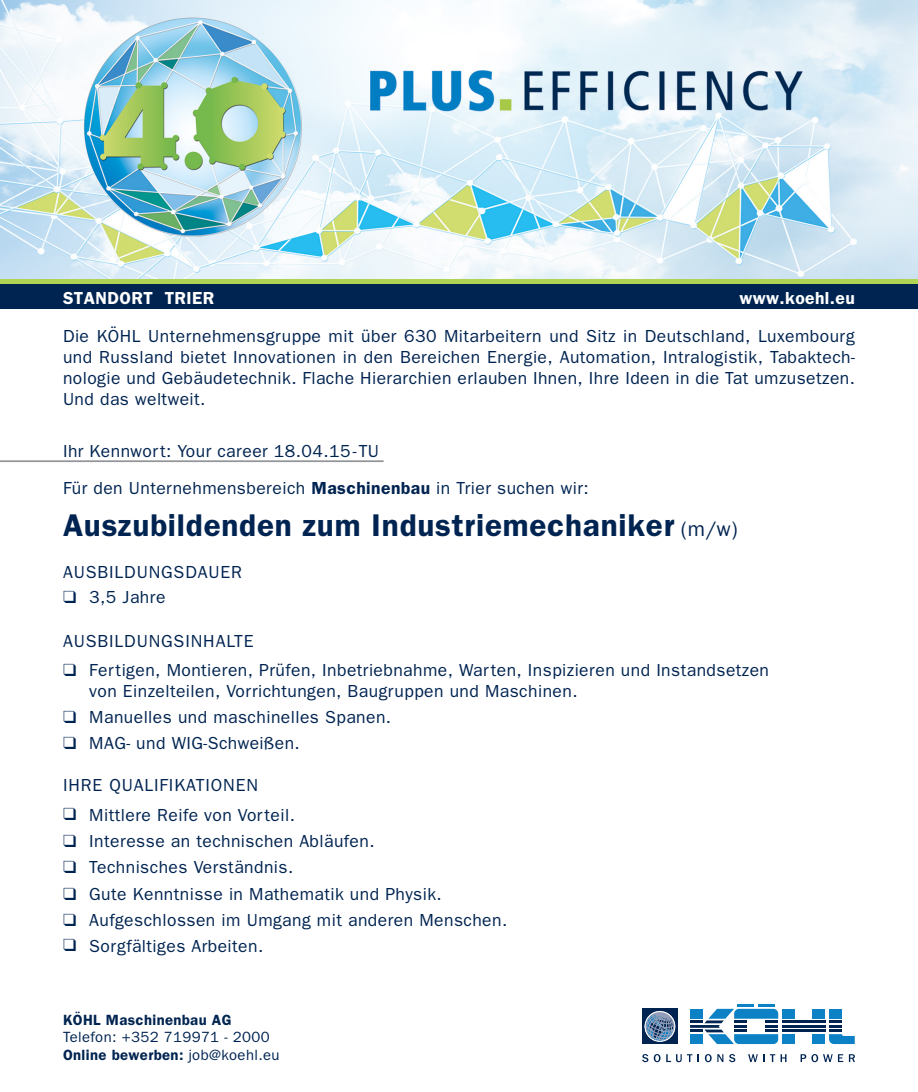
<style>
.page{position:relative;width:918px;height:1092px;background:#fff}
.page>*{position:absolute;margin:0;border:0;box-sizing:border-box;transform-origin:0 0}
.t1{font:600 31.5px "Franklin Gothic";letter-spacing:.025em;color:#002451}
.t2{font:17.5px/21px "Franklin Gothic";letter-spacing:.025em;color:#002451;text-align:justify}
.t3{font:17.5px "Franklin Gothic";letter-spacing:.05em;color:#002451}
.t4{font:600 17.5px "Franklin Gothic";letter-spacing:.025em;color:#fff}
.t5{font:600 14.88px "Franklin Gothic";letter-spacing:.025em;color:#002451}
.t6{font:14.88px "Franklin Gothic";letter-spacing:.025em;color:#002451}
.s1{font-weight:600}
.s2{font-weight:400;font-size:21px}
.s3{font-weight:400}
</style>
<div class="page">
<svg style="left:642px;top:1054px;width:6px;height:8px"></svg>
<svg style="left:654px;top:1054px;width:6px;height:8px"></svg>
<svg style="left:666px;top:1054px;width:15px;height:8px"></svg>
<svg style="left:687px;top:1054px;width:12px;height:7px"></svg>
<svg style="left:705px;top:1054px;width:6px;height:8px"></svg>
<svg style="left:717px;top:1054px;width:6px;height:7px"></svg>
<svg style="left:729px;top:1054px;width:6px;height:8px"></svg>
<svg style="left:748px;top:1054px;width:16px;height:7px"></svg>
<svg style="left:770px;top:1054px;width:16px;height:7px"></svg>
<svg style="left:800px;top:1054px;width:32px;height:8px"></svg>
<svg style="left:838px;top:1054px;width:5px;height:7px"></svg>
<svg style="left:849px;top:1054px;width:6px;height:7px"></svg>
<hr style="left:737px;top:1003px;width:17px;height:3px;background:#0c81c5">
<hr style="left:758px;top:1003px;width:17px;height:3px;background:#0c81c5">
<svg style="left:690px;top:1008px;width:88px;height:35px"></svg>
<div style="left:782px;top:1008px;width:13px;height:10px;background:#0c81c5"></div>
<div style="left:782px;top:1034px;width:13px;height:9px;background:#0c81c5"></div>
<div style="left:812px;top:1008px;width:13px;height:10px;background:#0c81c5"></div>
<div style="left:812px;top:1034px;width:13px;height:9px;background:#0c81c5"></div>
<hr style="left:782px;top:1020px;width:43px;height:3px;background:#002451">
<hr style="left:782px;top:1024px;width:43px;height:3px;background:#002451">
<hr style="left:782px;top:1029px;width:43px;height:3px;background:#002451">
<div style="left:829px;top:1008px;width:13px;height:10px;background:#0c81c5"></div>
<svg style="left:829px;top:1020px;width:26px;height:23px"></svg>
<div style="left:642px;top:1008px;width:35px;height:35px;background:#002451"></div>
<svg style="left:644px;top:1012px;width:32px;height:30px"></svg>
<div style="left:644px;top:1010px;width:31px;height:31px;border:1px solid #fff;border-radius:50%"></div>
<hr style="left:0;top:460px;width:383px;height:2px;background:#939598">
<img style="left:0;top:0;width:918px;height:279px">
<div style="left:0;top:279px;width:918px;height:5px;background:#b0d354"></div>
<div style="left:0;top:284px;width:918px;height:25px;background:#002451"></div>
<p class="t4" style="left:63px;top:287px;width:153px">STANDORT TRIER</p>
<p class="t4" style="left:739px;top:287px;width:117px">www.koehl.eu</p>
<p class="t2" style="left:63px;top:325px;width:793px">Die KÖHL Unternehmensgruppe mit über 630 Mitarbeitern und Sitz in Deutschland, Luxembourg und Russland bietet Innovationen in den Bereichen Energie, Automation, Intralogistik, Tabaktech&shy;nologie und Gebäudetechnik. Flache Hierarchien erlauben Ihnen, Ihre Ideen in die Tat umzusetzen.<br>Und das weltweit.</p>
<p class="t2" style="left:63px;top:440px;width:318px">Ihr Kennwort: Your career 18.04.15-TU</p>
<p class="t2" style="left:63px;top:477px;width:527px">Für den Unternehmensbereich <span class="s1">Maschinenbau</span> in Trier suchen wir:</p>
<p class="t1" style="left:63px;top:507px;width:676px">Auszubildenden zum Industriemechaniker <span class="s2">(m/w)</span></p>
<p class="t3" style="left:63px;top:561px;width:181px">AUSBILDUNGSDAUER</p>
<p class="t2" style="left:89px;top:586px;width:78px">3,5 Jahre</p>
<p class="t3" style="left:63px;top:630px;width:192px">AUSBILDUNGSINHALTE</p>
<p class="t2" style="left:89px;top:659px;width:681px">Fertigen, Montieren, Prüfen, Inbetriebnahme, Warten, Inspizieren und Instandsetzen</p>
<p class="t2" style="left:89px;top:680px;width:490px">von Einzelteilen, Vorrichtungen, Baugruppen und Maschinen.</p>
<p class="t2" style="left:89px;top:706px;width:303px">Manuelles und maschinelles Spanen.</p>
<p class="t2" style="left:89px;top:732px;width:212px">MAG- und WIG-Schweißen.</p>
<p class="t3" style="left:63px;top:775px;width:196px">IHRE QUALIFIKATIONEN</p>
<p class="t2" style="left:89px;top:803px;width:207px">Mittlere Reife von Vorteil.</p>
<p class="t2" style="left:89px;top:830px;width:287px">Interesse an technischen Abläufen.</p>
<p class="t2" style="left:89px;top:856px;width:205px">Technisches Verständnis.</p>
<p class="t2" style="left:89px;top:882px;width:354px">Gute Kenntnisse in Mathematik und Physik.</p>
<p class="t2" style="left:89px;top:908px;width:419px">Aufgeschlossen im Umgang mit anderen Menschen.</p>
<p class="t2" style="left:89px;top:935px;width:175px">Sorgfältiges Arbeiten.</p>
<p class="t5" style="left:63px;top:1010px;width:170px">KÖHL Maschinenbau AG</p>
<p class="t6" style="left:63px;top:1028px;width:208px">Telefon: +352 719971 - 2000</p>
<p class="t5" style="left:63px;top:1046px;width:218px">Online bewerben: <span class="s3">job@koehl.eu</span></p>
</div>
